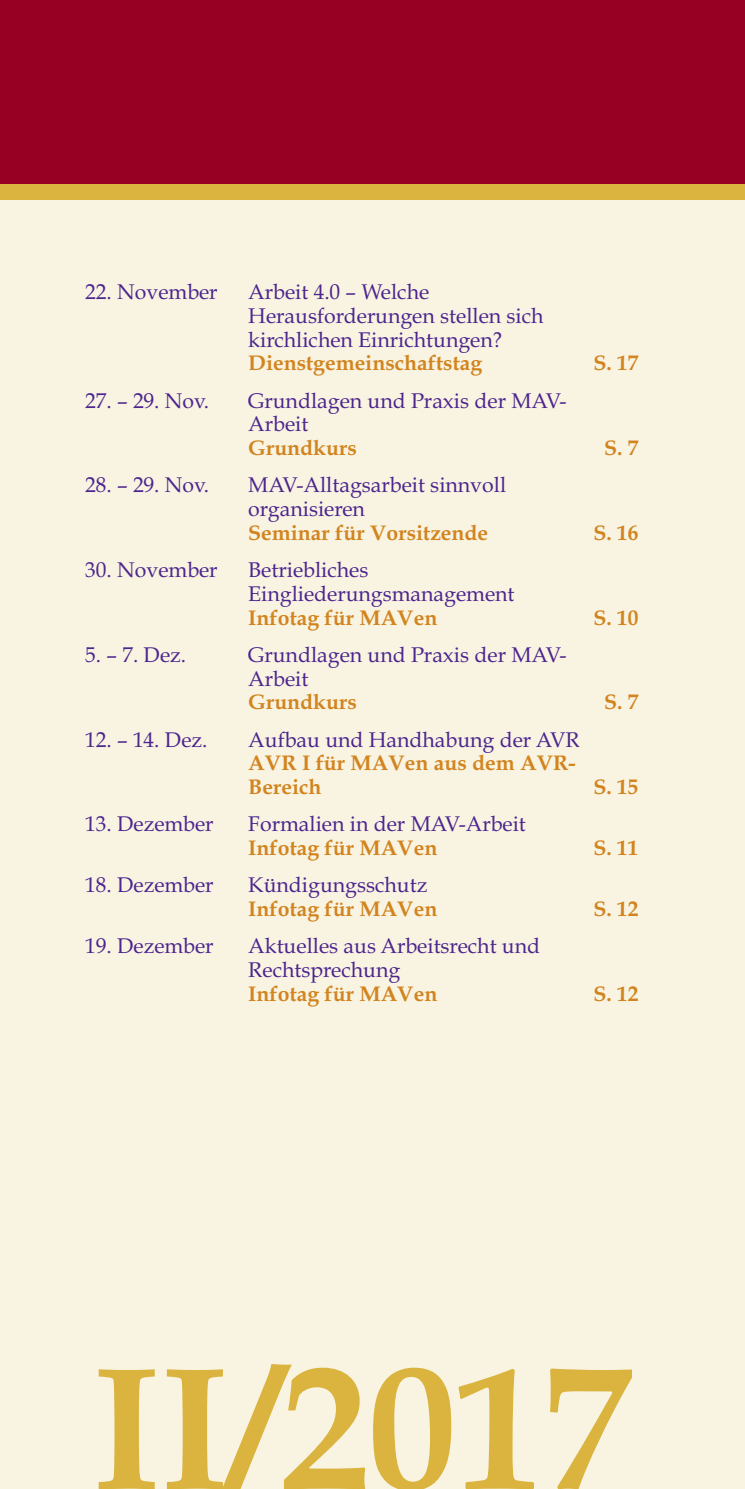
<style>
.page{position:relative;width:745px;height:1489px;background:#fff}
.page>*{position:absolute;margin:0;border:0;box-sizing:border-box;transform-origin:0 0}
.t1{font:700 175px "Book Antiqua";color:#dab43e}
.t2{font:21.25px/23.8px "Book Antiqua";color:#4d258d}
.t3{font:700 21.25px/23.8px "Book Antiqua";color:#d2841f}
</style>
<div class="page">
<div style="left:0;top:156px;width:744px;height:1332px;background:#f9f4e2"></div>
<div style="left:0;top:0;width:744px;height:184px;background:#970022"></div>
<div style="left:0;top:184px;width:744px;height:15px;background:#dab43e"></div>
<p class="t2" style="left:85px;top:280px;width:134px">22. November</p>
<p class="t2" style="left:248px;top:280px;width:296px">Arbeit 4.0 – Welche<br>Herausforderungen stellen sich kirchlichen Einrichtungen?</p>
<p class="t3" style="left:248px;top:351px;width:235px">Dienstgemeinschaftstag</p>
<p class="t3" style="left:593px;top:351px;width:46px">S. 17</p>
<p class="t2" style="left:85px;top:388px;width:125px">27. – 29. Nov.</p>
<p class="t2" style="left:248px;top:388px;width:319px">Grundlagen und Praxis der MAV-<br>Arbeit</p>
<p class="t3" style="left:248px;top:436px;width:110px">Grundkurs</p>
<p class="t3" style="left:604px;top:436px;width:36px">S. 7</p>
<p class="t2" style="left:85px;top:473px;width:125px">28. – 29. Nov.</p>
<p class="t2" style="left:248px;top:473px;width:259px">MAV-Alltagsarbeit sinnvoll organisieren</p>
<p class="t3" style="left:248px;top:520px;width:241px">Seminar für Vorsitzende</p>
<p class="t3" style="left:593px;top:520px;width:46px">S. 16</p>
<p class="t2" style="left:85px;top:558px;width:134px">30. November</p>
<p class="t2" style="left:248px;top:558px;width:267px">Betriebliches<br>Eingliederungsmanagement</p>
<p class="t3" style="left:248px;top:605px;width:190px">Infotag für MAVen</p>
<p class="t3" style="left:593px;top:605px;width:46px">S. 10</p>
<p class="t2" style="left:85px;top:642px;width:102px">5. – 7. Dez.</p>
<p class="t2" style="left:248px;top:642px;width:319px">Grundlagen und Praxis der MAV-<br>Arbeit</p>
<p class="t3" style="left:248px;top:690px;width:110px">Grundkurs</p>
<p class="t3" style="left:604px;top:690px;width:36px">S. 7</p>
<p class="t2" style="left:85px;top:727px;width:124px">12. – 14. Dez.</p>
<p class="t2" style="left:248px;top:727px;width:332px">Aufbau und Handhabung der AVR</p>
<p class="t3" style="left:248px;top:751px;width:328px">AVR I für MAVen aus dem AVR-<br>Bereich</p>
<p class="t3" style="left:593px;top:774px;width:46px">S. 15</p>
<p class="t2" style="left:85px;top:812px;width:130px">13. Dezember</p>
<p class="t2" style="left:248px;top:812px;width:279px">Formalien in der MAV-Arbeit</p>
<p class="t3" style="left:248px;top:835px;width:190px">Infotag für MAVen</p>
<p class="t3" style="left:593px;top:835px;width:46px">S. 11</p>
<p class="t2" style="left:85px;top:873px;width:130px">18. Dezember</p>
<p class="t2" style="left:248px;top:873px;width:180px">Kündigungsschutz</p>
<p class="t3" style="left:248px;top:896px;width:190px">Infotag für MAVen</p>
<p class="t3" style="left:593px;top:896px;width:46px">S. 12</p>
<p class="t2" style="left:85px;top:933px;width:130px">19. Dezember</p>
<p class="t2" style="left:248px;top:933px;width:293px">Aktuelles aus Arbeitsrecht und<br>Rechtsprechung</p>
<p class="t3" style="left:248px;top:981px;width:190px">Infotag für MAVen</p>
<p class="t3" style="left:593px;top:981px;width:46px">S. 12</p>
<h1 class="t1" style="left:92px;top:1325px;width:540px">II/2017</h1>
</div>
